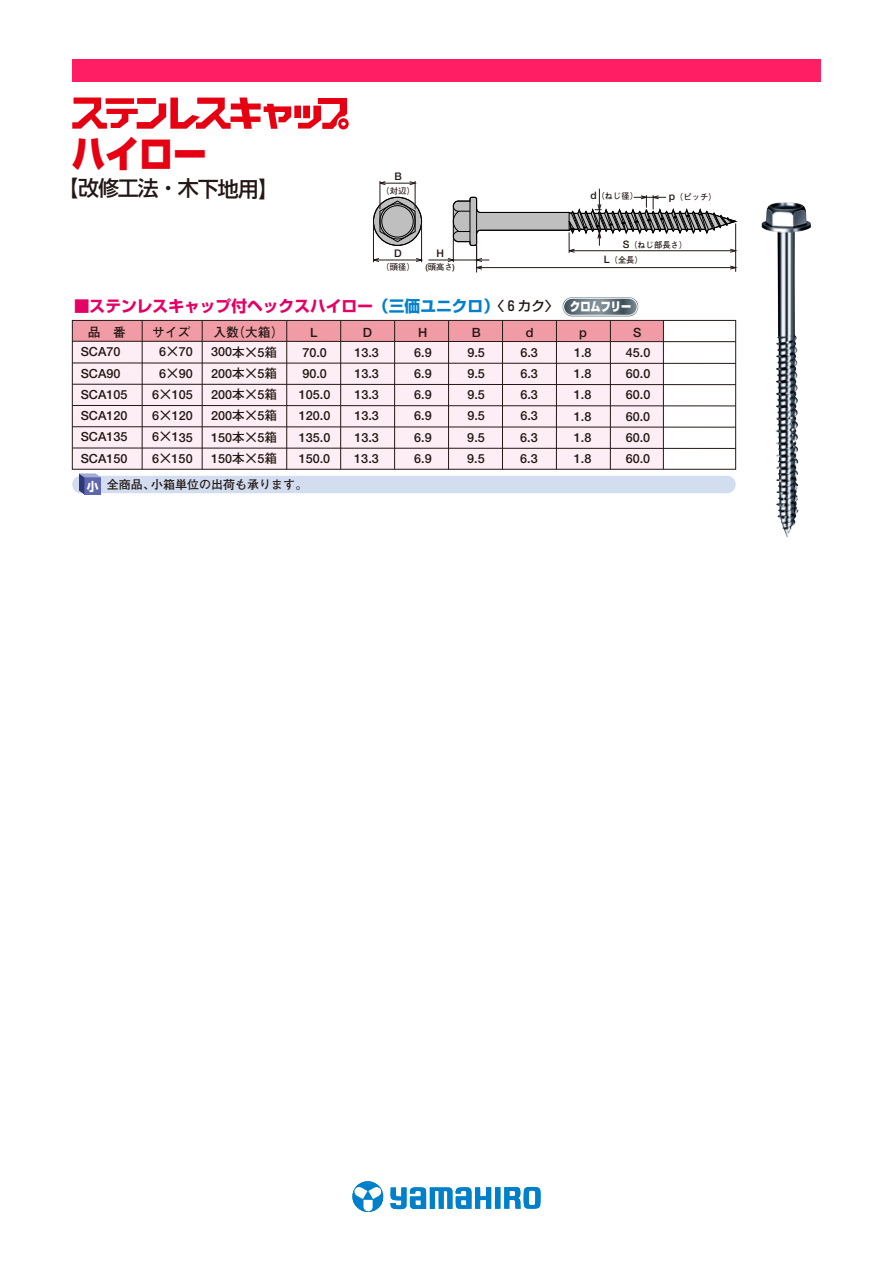
<style>
.page{position:relative;width:893px;height:1263px;background:#fff}
.page>*{position:absolute;margin:0;border:0;box-sizing:border-box;transform-origin:0 0}
.t1{font:900 36.9px "Shin Go";color:#e50012;scale:.92 1}
.t2{font:500 21px "Shin Go";letter-spacing:-.05em;color:#231815}
.t3{font:700 15.75px "Shin Go";color:#e40065}
.t4{font:500 13.5px "Shin Go";color:#231815}
.t5{font:700 12.75px "Futo Go B101";color:#231815}
.t6{font:700 12.6px "Futo Go B101";color:#231815}
.t7{font:700 12px "Futo Go B101";color:#231815}
.t8{font:900 12px "Shin Go";color:#fff;scale:.85 1}
.t9{font:700 10.5px "Futo Go B101";color:#231815}
.t10{font:700 8.25px/15.5px "Futo Go B101";color:#231815}
.s1{color:#0080cb}
.s2{font-size:10.35px}
.s3{font-size:10.5px}
</style>
<div class="page">
<svg style="left:352px;top:1181px;width:32px;height:31px"></svg>
<svg style="left:390px;top:1186px;width:151px;height:23px"></svg>
<div style="left:294px;top:106px;width:7px;height:12px;background:#e50012"></div>
<svg style="left:298px;top:98px;width:51px;height:31px"></svg>
<svg style="left:72px;top:98px;width:219px;height:31px"></svg>
<div style="left:74px;top:342px;width:589px;height:126px;background:#fceef4"></div>
<div style="left:72px;top:320px;width:591px;height:22px;background:#f09ba5"></div>
<hr style="left:72px;top:341px;width:664px;height:1px;background:#231815">
<hr style="left:72px;top:363px;width:664px;height:1px;background:#231815">
<hr style="left:142px;top:320px;width:1px;height:149px;background:#231815">
<hr style="left:202px;top:320px;width:1px;height:149px;background:#231815">
<hr style="left:286px;top:320px;width:1px;height:149px;background:#231815">
<hr style="left:340px;top:320px;width:1px;height:149px;background:#231815">
<hr style="left:394px;top:320px;width:1px;height:149px;background:#231815">
<hr style="left:448px;top:320px;width:1px;height:149px;background:#231815">
<hr style="left:502px;top:320px;width:1px;height:149px;background:#231815">
<hr style="left:556px;top:320px;width:1px;height:149px;background:#231815">
<hr style="left:610px;top:320px;width:1px;height:149px;background:#231815">
<hr style="left:663px;top:320px;width:1px;height:149px;background:#231815">
<svg style="left:373px;top:197px;width:49px;height:48px"></svg>
<div style="left:373px;top:197px;width:49px;height:49px;border:1px solid #000;border-radius:50%"></div>
<hr style="left:373px;top:223px;width:1px;height:39px;background:#231815">
<hr style="left:421px;top:223px;width:1px;height:39px;background:#231815">
<svg style="left:374px;top:258px;width:49px;height:4px"></svg>
<hr style="left:428px;top:260px;width:49px;height:1px;background:#231815">
<hr style="left:476px;top:240px;width:1px;height:32px;background:#231815">
<hr style="left:735px;top:223px;width:1px;height:49px;background:#231815">
<svg style="left:447px;top:188px;width:291px;height:81px"></svg>
<svg style="left:378px;top:181px;width:38px;height:61px"></svg>
<img style="left:761px;top:202px;width:38px;height:336px">
<svg style="left:562px;top:297px;width:76px;height:19px"></svg>
<svg style="left:564px;top:298px;width:73px;height:17px"></svg>
<div style="left:563px;top:298px;width:74px;height:17px;border:1px solid #fff;border-radius:9px"></div>
<div style="left:72px;top:476px;width:664px;height:17px;background:#d2ddf0;border-radius:9px"></div>
<svg style="left:79px;top:473px;width:22px;height:21px"></svg>
<hr style="left:72px;top:384px;width:664px;height:1px;background:#231815">
<hr style="left:72px;top:405px;width:664px;height:1px;background:#231815">
<hr style="left:72px;top:426px;width:664px;height:1px;background:#231815">
<hr style="left:72px;top:448px;width:664px;height:1px;background:#231815">
<div style="left:72px;top:320px;width:664px;height:150px;border:1px solid #231815"></div>
<div style="left:72px;top:60px;width:749px;height:22px;background:#ff1e64"></div>
<h1 class="t1" style="left:71px;top:129px;width:149px">ハイロー</h1>
<h2 class="t2" style="left:58px;top:175px;width:222px">【改修工法・木下地用】</h2>
<p class="t9" style="left:394px;top:170px;width:9px">B</p>
<p class="t10" style="left:382px;top:183px;width:35px">（対辺）</p>
<p class="t9" style="left:394px;top:247px;width:9px">D</p>
<p class="t9" style="left:436px;top:247px;width:9px">H</p>
<p class="t10" style="left:382px;top:259px;width:35px">（頭径）</p>
<p class="t10" style="left:426px;top:259px;width:31px">(頭高さ)</p>
<p class="t3" style="left:74px;top:296px;width:427px">■ステンレスキャップ付ヘックスハイロー<span class="s1">（三価ユニクロ）</span></p>
<p class="t4" style="left:491px;top:297px;width:69px">〈６カク〉</p>
<p class="t10" style="left:590px;top:189px;width:49px"><span class="s2">d</span>（ねじ径）</p>
<p class="t10" style="left:604px;top:237px;width:85px;text-indent:19px"><span class="s2">S</span>（ねじ部長さ）<br><span class="s2">L</span>（全長）</p>
<p class="t10" style="left:669px;top:189px;width:49px"><span class="s3">p</span>（ピッチ）</p>
<p class="t8" style="left:570px;top:298px;width:74px">クロムフリー</p>
<p class="t5" style="left:88px;top:324px;width:40px">品　番</p>
<p class="t5" style="left:152px;top:325px;width:40px">サイズ</p>
<p class="t5" style="left:213px;top:325px;width:72px">入数（大箱）</p>
<p class="t5" style="left:310px;top:325px;width:9px">L</p>
<p class="t5" style="left:363px;top:325px;width:11px">D</p>
<p class="t5" style="left:418px;top:325px;width:11px">H</p>
<p class="t5" style="left:472px;top:325px;width:10px">B</p>
<p class="t5" style="left:526px;top:325px;width:9px">d</p>
<p class="t5" style="left:579px;top:325px;width:9px">p</p>
<p class="t5" style="left:633px;top:325px;width:10px">S</p>
<p class="t6" style="left:81px;top:344px;width:41px">SCA70</p>
<p class="t6" style="left:159px;top:344px;width:35px">6×70</p>
<p class="t6" style="left:211px;top:344px;width:67px">300本×5箱</p>
<p class="t6" style="left:302px;top:345px;width:26px">70.0</p>
<p class="t6" style="left:354px;top:345px;width:26px">13.3</p>
<p class="t6" style="left:414px;top:345px;width:19px">6.9</p>
<p class="t6" style="left:467px;top:345px;width:19px">9.5</p>
<p class="t6" style="left:520px;top:345px;width:19px">6.3</p>
<p class="t6" style="left:574px;top:345px;width:19px">1.8</p>
<p class="t6" style="left:626px;top:345px;width:26px">45.0</p>
<p class="t6" style="left:81px;top:366px;width:41px">SCA90</p>
<p class="t6" style="left:159px;top:366px;width:35px">6×90</p>
<p class="t6" style="left:211px;top:366px;width:67px">200本×5箱</p>
<p class="t6" style="left:302px;top:366px;width:26px">90.0</p>
<p class="t6" style="left:354px;top:366px;width:26px">13.3</p>
<p class="t6" style="left:414px;top:366px;width:19px">6.9</p>
<p class="t6" style="left:467px;top:366px;width:19px">9.5</p>
<p class="t6" style="left:520px;top:366px;width:19px">6.3</p>
<p class="t6" style="left:574px;top:366px;width:19px">1.8</p>
<p class="t6" style="left:626px;top:366px;width:26px">60.0</p>
<p class="t6" style="left:81px;top:387px;width:48px">SCA105</p>
<p class="t6" style="left:152px;top:387px;width:42px">6×105</p>
<p class="t6" style="left:211px;top:387px;width:67px">200本×5箱</p>
<p class="t6" style="left:299px;top:387px;width:33px">105.0</p>
<p class="t6" style="left:354px;top:387px;width:26px">13.3</p>
<p class="t6" style="left:414px;top:387px;width:19px">6.9</p>
<p class="t6" style="left:467px;top:387px;width:19px">9.5</p>
<p class="t6" style="left:520px;top:387px;width:19px">6.3</p>
<p class="t6" style="left:574px;top:387px;width:19px">1.8</p>
<p class="t6" style="left:626px;top:387px;width:26px">60.0</p>
<p class="t6" style="left:81px;top:408px;width:48px">SCA120</p>
<p class="t6" style="left:152px;top:408px;width:42px">6×120</p>
<p class="t6" style="left:211px;top:408px;width:67px">200本×5箱</p>
<p class="t6" style="left:299px;top:408px;width:33px">120.0</p>
<p class="t6" style="left:354px;top:408px;width:26px">13.3</p>
<p class="t6" style="left:414px;top:408px;width:19px">6.9</p>
<p class="t6" style="left:467px;top:408px;width:19px">9.5</p>
<p class="t6" style="left:520px;top:408px;width:19px">6.3</p>
<p class="t6" style="left:574px;top:408px;width:19px">1.8</p>
<p class="t6" style="left:626px;top:408px;width:26px">60.0</p>
<p class="t6" style="left:81px;top:429px;width:48px">SCA135</p>
<p class="t6" style="left:152px;top:429px;width:42px">6×135</p>
<p class="t6" style="left:211px;top:429px;width:67px">150本×5箱</p>
<p class="t6" style="left:299px;top:430px;width:33px">135.0</p>
<p class="t6" style="left:354px;top:430px;width:26px">13.3</p>
<p class="t6" style="left:414px;top:430px;width:19px">6.9</p>
<p class="t6" style="left:467px;top:430px;width:19px">9.5</p>
<p class="t6" style="left:520px;top:430px;width:19px">6.3</p>
<p class="t6" style="left:574px;top:430px;width:19px">1.8</p>
<p class="t6" style="left:626px;top:430px;width:26px">60.0</p>
<p class="t6" style="left:81px;top:451px;width:48px">SCA150</p>
<p class="t6" style="left:152px;top:451px;width:42px">6×150</p>
<p class="t6" style="left:211px;top:451px;width:67px">150本×5箱</p>
<p class="t6" style="left:299px;top:451px;width:33px">150.0</p>
<p class="t6" style="left:354px;top:451px;width:26px">13.3</p>
<p class="t6" style="left:414px;top:451px;width:19px">6.9</p>
<p class="t6" style="left:467px;top:451px;width:19px">9.5</p>
<p class="t6" style="left:520px;top:451px;width:19px">6.3</p>
<p class="t6" style="left:574px;top:451px;width:19px">1.8</p>
<p class="t6" style="left:626px;top:451px;width:26px">60.0</p>
<p class="t7" style="left:87px;top:478px;width:222px"><sub>小</sub> 全商品、小箱単位の出荷も承ります。</p>
</div>
